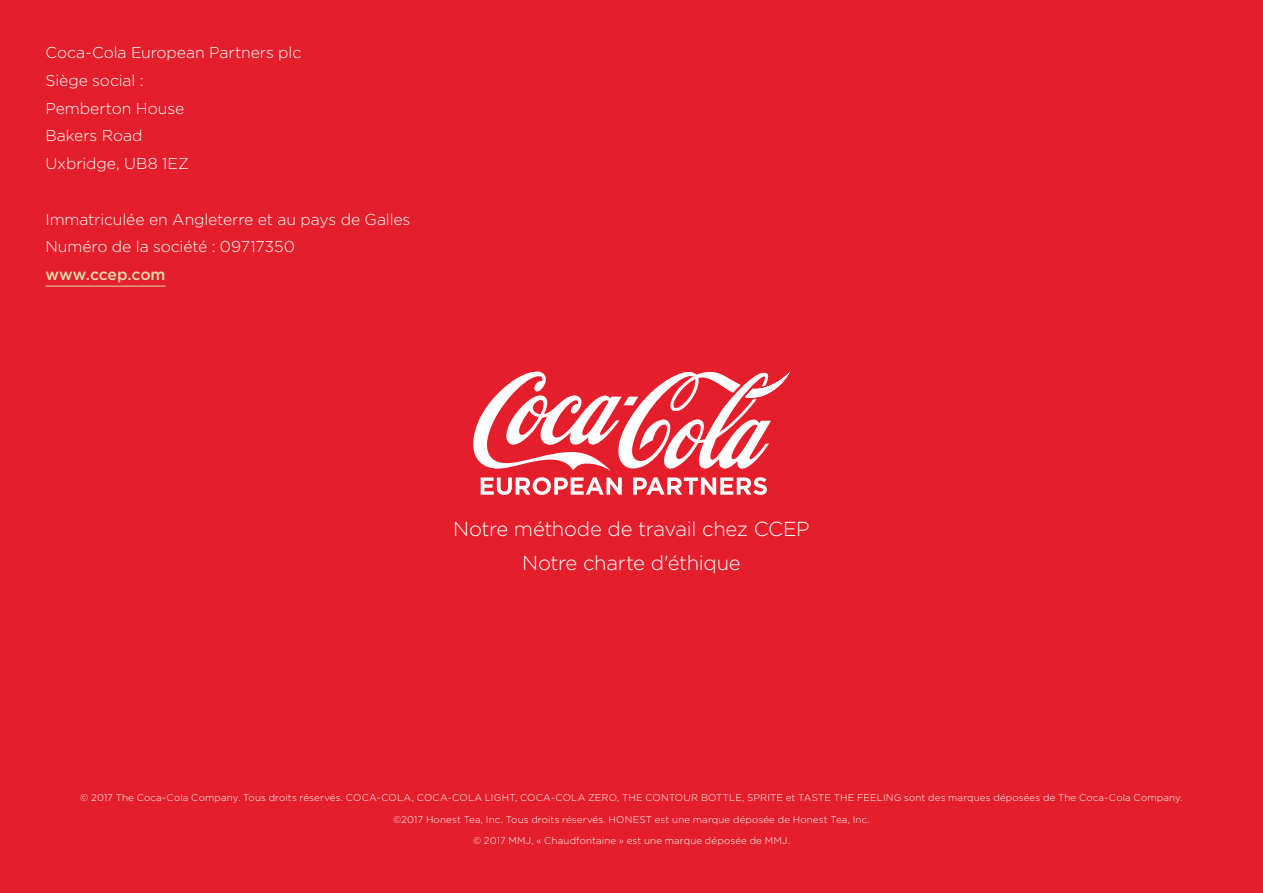
<style>
.page{position:relative;width:1263px;height:893px;background:#e41e2b}
.page>*{position:absolute;margin:0;border:0;box-sizing:border-box;transform-origin:0 0}
.t1{font:300 20.25px/33.8px "Gotham";letter-spacing:-.02em;color:#fff;text-align:center}
.t2{font:300 15.75px/27.8px "Gotham";letter-spacing:-.005em;color:#fff}
.t3{font:500 15.75px "Gotham";color:#e7d8ac}
.t4{font:300 9.75px "Gotham";letter-spacing:.015em;color:#fff}
</style>
<div class="page">
<svg style="left:473px;top:371px;width:317px;height:100px"></svg>
<svg style="left:481px;top:477px;width:141px;height:18px"></svg>
<svg style="left:633px;top:477px;width:134px;height:18px"></svg>
<hr style="left:45px;top:286px;width:121px;height:1px;background:#e7d8ac">
<h2 class="t2" style="left:45px;top:38px;width:257px">Coca-Cola European Partners plc<br>Siège social :<br>Pemberton House<br>Bakers Road<br>Uxbridge, UB8 1EZ</h2>
<h2 class="t2" style="left:45px;top:205px;width:366px">Immatriculée en Angleterre et au pays de Galles<br>Numéro de la société : 09717350</h2>
<h2 class="t3" style="left:45px;top:264px;width:122px">www.ccep.com</h2>
<h1 class="t1" style="left:453px;top:511px;width:358px">Notre méthode de travail chez CCEP<br>Notre charte d'éthique</h1>
<p class="t4" style="left:80px;top:791px;width:1104px">© 2017 The Coca-Cola Company. Tous droits réservés. COCA-COLA, COCA-COLA LIGHT, COCA-COLA ZERO, THE CONTOUR BOTTLE, SPRITE et TASTE THE FEELING sont des marques déposées de The Coca-Cola Company.</p>
<p class="t4" style="left:393px;top:813px;width:478px">©2017 Honest Tea, Inc. Tous droits réservés. HONEST est une marque déposée de Honest Tea, Inc.</p>
<p class="t4" style="left:473px;top:835px;width:318px">© 2017 MMJ, « Chaudfontaine » est une marque déposée de MMJ.</p>
</div>
